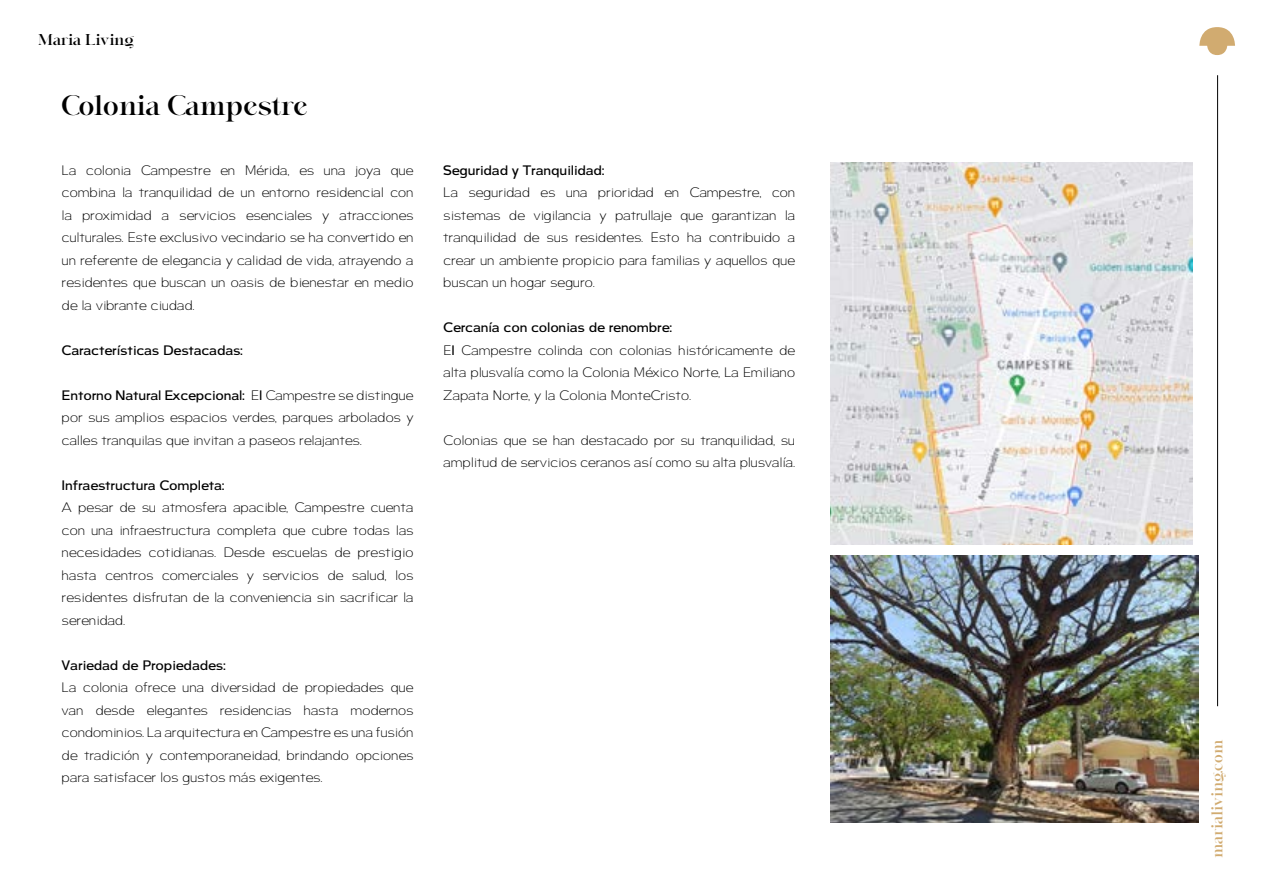
<style>
.page{position:relative;width:1263px;height:893px;background:#fff}
.page>*{position:absolute;margin:0;border:0;box-sizing:border-box;transform-origin:0 0}
.t1{font:27px "Nakilla";color:#000}
.t2{font:15px "Nakilla";color:#d1ab70}
.t3{font:15px "Nakilla";color:#000}
.t4{font:300 13.5px/22.5px "Aurel";letter-spacing:-.01em;color:#000;text-align:justify}
.t5{font:600 13.5px "Aurel";letter-spacing:-.01em;color:#000}
.s1{font-weight:600}
</style>
<div class="page">
<svg style="left:1199px;top:27px;width:36px;height:28px"></svg>
<hr style="left:1217px;top:75px;width:1px;height:631px;background:#000">
<img style="left:831px;top:162px;width:361px;height:383px">
<img style="left:831px;top:556px;width:368px;height:267px">
<p class="t3" style="left:38px;top:31px;width:97px">Maria Living</p>
<h1 class="t1" style="left:62px;top:89px;width:247px">Colonia Campestre</h1>
<p class="t4" style="left:62px;top:159px;width:353px">La colonia Campestre en Me´rida, es una joya que combina la tranquilidad de un entorno residencial con la proximidad a servicios esenciales y atracciones culturales. Este exclusivo vecindario se ha convertido en un referente de elegancia y calidad de vida, atrayendo a residentes que buscan un oasis de bienestar en medio de la vibrante ciudad.</p>
<p class="t5" style="left:62px;top:342px;width:183px">Caracteri´sticas Destacadas:</p>
<p class="t4" style="left:62px;top:384px;width:353px"><span class="s1">Entorno Natural Excepcional:</span> E<span class="s1">l</span> Campestre se distingue por sus amplios espacios verdes, parques arbolados y calles tranquilas que invitan a paseos relajantes.</p>
<p class="t5" style="left:62px;top:477px;width:164px">Infraestructura Completa:</p>
<p class="t4" style="left:62px;top:497px;width:353px">A pesar de su atmosfera apacible, Campestre cuenta con una infraestructura completa que cubre todas las necesidades cotidianas. Desde escuelas de prestigio hasta centros comerciales y servicios de salud, los residentes disfrutan de la conveniencia sin sacrificar la serenidad.</p>
<p class="t5" style="left:62px;top:657px;width:166px">Variedad de Propiedades:</p>
<p class="t4" style="left:62px;top:677px;width:353px">La colonia ofrece una diversidad de propiedades que van desde elegantes residencias hasta modernos condominios. La arquitectura en Campestre es una fusio´n de tradicio´n y contemporaneidad, brindando opciones para satisfacer los gustos ma´s exigentes.</p>
<p class="t5" style="left:443px;top:162px;width:163px">Seguridad y Tranquilidad:</p>
<p class="t4" style="left:443px;top:182px;width:353px">La seguridad es una prioridad en Campestre, con sistemas de vigilancia y patrullaje que garantizan la tranquilidad de sus residentes. Esto ha contribuido a crear un ambiente propicio para familias y aquellos que buscan un hogar seguro.</p>
<p class="t4" style="left:443px;top:317px;width:353px;text-align:left"><span class="s1">Cercani´a con colonias de renombre:<br></span>E<span class="s1">l</span> Campestre colinda con colonias histo´ricamente de alta plusvali´a como la Colonia Me´xico Norte, La Emiliano Zapata Norte, y la Colonia MonteCristo.</p>
<p class="t4" style="left:443px;top:429px;width:353px">Colonias que se han destacado por su tranquilidad, su amplitud de servicios ceranos asi´ como su alta plusvali´a.</p>
<p class="t2" style="left:1208px;top:858px;width:120px;rotate:-90deg">marialiving.com</p>
</div>
